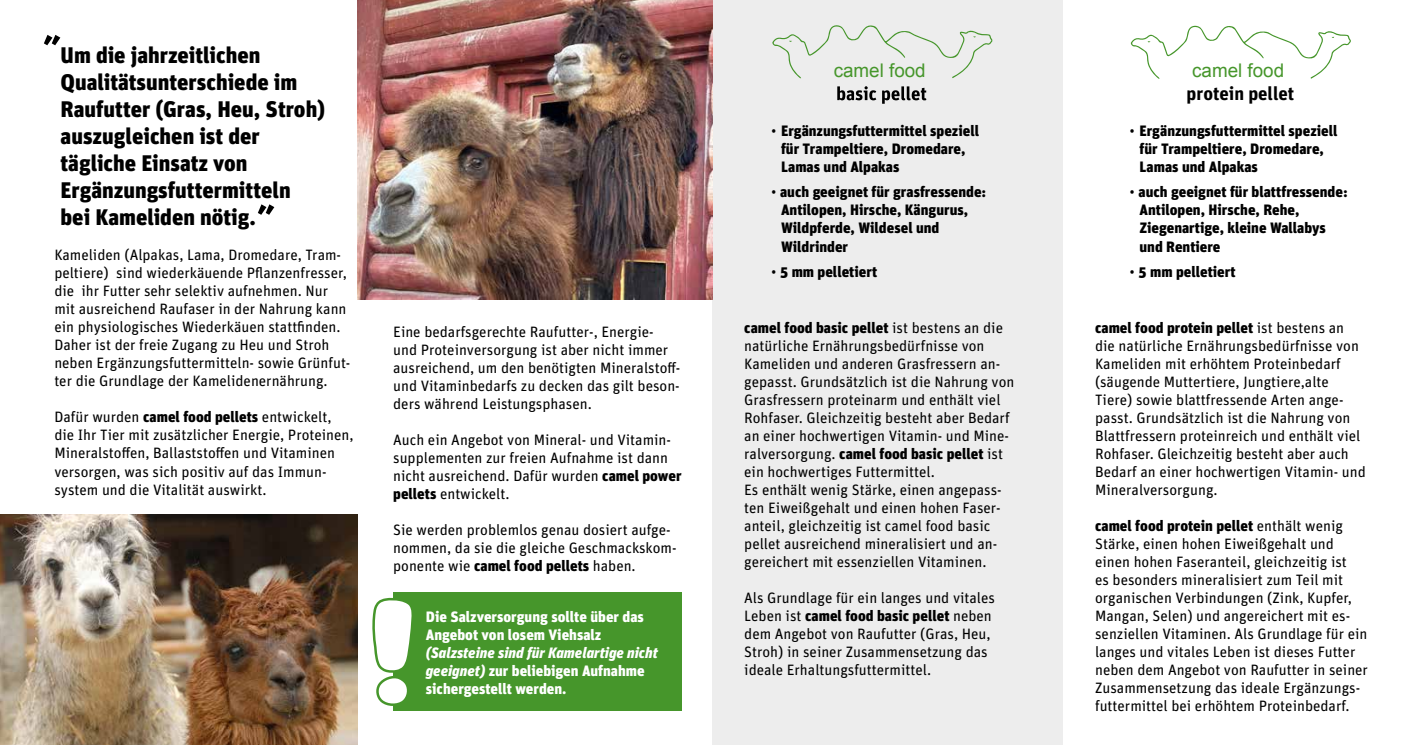
<style>
.page{position:relative;width:1407px;height:745px;background:#fff}
.page>*{position:absolute;margin:0;border:0;box-sizing:border-box;transform-origin:0 0}
.t1{font:900 22.5px/27px "Unit OT";color:#000}
.t2{font:18.88px "Arial";color:#46962b}
.t3{font:700 18.75px "Unit OT";color:#000}
.t4{font:15px/18px "Unit OT";color:#000}
.t5{font:900 15px/18px "Unit OT";color:#000}
.t6{font:italic 900 15px/18px "Unit OT";color:#fff}
.t7{font:900 15px/18px "Unit OT";color:#fff}
.s1{font-weight:900}
.s2{font-style:normal}
.s3{font-weight:400}
</style>
<div class="page">
<div style="left:712px;top:0;width:351px;height:744px;background:#ededed"></div>
<svg style="left:44px;top:35px;width:16px;height:10px"></svg>
<div style="left:393px;top:592px;width:289px;height:119px;background:#46962b"></div>
<svg style="left:837px;top:86px;width:89px;height:18px"></svg>
<svg style="left:772px;top:25px;width:221px;height:53px"></svg>
<svg style="left:1131px;top:25px;width:220px;height:54px"></svg>
<img style="left:358px;top:0;width:354px;height:299px">
<svg style="left:372px;top:597px;width:40px;height:109px"></svg>
<img style="left:0;top:514px;width:358px;height:230px">
<svg style="left:258px;top:204px;width:16px;height:11px"></svg>
<h1 class="t1" style="left:61px;top:42px;width:266px">Um die jahrzeitlichen<br>Qualitätsunterschiede im<br>Raufutter (Gras, Heu, Stroh) auszugleichen ist der tägliche Einsatz von<br>Ergänzungsfuttermitteln bei Kameliden nötig.</h1>
<p class="t4" style="left:54px;top:246px;width:297px">Kameliden (Alpakas, Lama, Dromedare, Tram&shy;peltiere) sind wiederkäuende Pflanzenfresser, die ihr Futter sehr selektiv aufnehmen. Nur mit ausreichend Raufaser in der Nahrung kann ein physiologisches Wiederkäuen stattfinden.<br>Daher ist der freie Zugang zu Heu und Stroh neben Ergänzungsfuttermitteln- sowie Grünfut&shy;ter die Grundlage der Kamelidenernährung.</p>
<p class="t4" style="left:54px;top:408px;width:301px">Dafür wurden <span class="s1">camel food pellets</span> entwickelt, die Ihr Tier mit zusätzlicher Energie, Proteinen, Mineralstoffen, Ballaststoffen und Vitaminen versorgen, was sich positiv auf das Immun&shy;system und die Vitalität auswirkt.</p>
<p class="t4" style="left:393px;top:322px;width:289px">Eine bedarfsgerechte Raufutter-, Energie&shy;und Proteinversorgung ist aber nicht immer ausreichend, um den benötigten Mineralstoff&shy;und Vitaminbedarfs zu decken das gilt beson&shy;ders während Leistungsphasen.</p>
<p class="t4" style="left:393px;top:430px;width:290px">Auch ein Angebot von Mineral- und Vitamin&shy;supplementen zur freien Aufnahme ist dann nicht ausreichend. Dafür wurden <span class="s1">camel power pellets</span> entwickelt.</p>
<p class="t4" style="left:393px;top:520px;width:285px">Sie werden problemlos genau dosiert aufge&shy;nommen, da sie die gleiche Geschmackskom&shy;ponente wie <span class="s1">camel food pellets</span> haben.</p>
<p class="t7" style="left:426px;top:607px;width:220px">Die Salzversorgung sollte über das<br>Angebot von losem Viehsalz</p>
<p class="t6" style="left:426px;top:643px;width:233px">(Salzsteine sind für Kamelartige nicht geeignet) <span class="s2">zur beliebigen Aufnahme sichergestellt werden.</span></p>
<p class="t2" style="left:834px;top:58px;width:94px">camel food</p>
<p class="t5" style="left:781px;top:122px;width:199px;text-indent:-10px"><span class="s3">•</span> Ergänzungsfuttermittel speziell für Trampeltiere, Dromedare,<br>Lamas und Alpakas</p>
<p class="t5" style="left:781px;top:183px;width:207px;text-indent:-10px"><span class="s3">•</span> auch geeignet für grasfressende:<br>Antilopen, Hirsche, Kängurus,<br>Wildpferde, Wildesel und<br>Wildrinder</p>
<p class="t5" style="left:771px;top:262px;width:108px"><span class="s3">•</span> 5 mm pelletiert</p>
<p class="t4" style="left:744px;top:318px;width:272px"><span class="s1">camel food basic pellet</span> ist bestens an die natürliche Ernährungsbedürfnisse von Kameliden und anderen Grasfressern an&shy;gepasst. Grundsätzlich ist die Nahrung von Grasfressern proteinarm und enthält viel Rohfaser. Gleichzeitig besteht aber Bedarf an einer hochwertigen Vitamin- und Mine&shy;ralversorgung. <span class="s1">camel food basic pellet</span> ist ein hochwertiges Futtermittel.<br>Es enthält wenig Stärke, einen angepass&shy;ten Eiweißgehalt und einen hohen Faser&shy;anteil, gleichzeitig ist camel food basic pellet ausreichend mineralisiert und an&shy;gereichert mit essenziellen Vitaminen.</p>
<p class="t4" style="left:744px;top:588px;width:252px">Als Grundlage für ein langes und vitales Leben ist <span class="s1">camel food basic pellet</span> neben dem Angebot von Raufutter (Gras, Heu, Stroh) in seiner Zusammensetzung das ideale Erhaltungsfuttermittel.</p>
<p class="t2" style="left:1192px;top:58px;width:94px">camel food</p>
<p class="t3" style="left:1186px;top:82px;width:109px">protein pellet</p>
<p class="t5" style="left:1139px;top:122px;width:199px;text-indent:-10px"><span class="s3">•</span> Ergänzungsfuttermittel speziell für Trampeltiere, Dromedare,<br>Lamas und Alpakas</p>
<p class="t5" style="left:1139px;top:183px;width:210px;text-indent:-10px"><span class="s3">•</span> auch geeignet für blattfressende:<br>Antilopen, Hirsche, Rehe,<br>Ziegenartige, kleine Wallabys und Rentiere</p>
<p class="t5" style="left:1129px;top:262px;width:108px"><span class="s3">•</span> 5 mm pelletiert</p>
<p class="t4" style="left:1095px;top:318px;width:272px"><span class="s1">camel food protein pellet</span> ist bestens an die natürliche Ernährungsbedürfnisse von Kameliden mit erhöhtem Proteinbedarf (säugende Muttertiere, Jungtiere,alte Tiere) sowie blattfressende Arten ange&shy;passt. Grundsätzlich ist die Nahrung von Blattfressern proteinreich und enthält viel Rohfaser. Gleichzeitig besteht aber auch Bedarf an einer hochwertigen Vitamin- und Mineralversorgung.</p>
<p class="t4" style="left:1095px;top:516px;width:274px"><span class="s1">camel food protein pellet</span> enthält wenig Stärke, einen hohen Eiweißgehalt und einen hohen Faseranteil, gleichzeitig ist<br>es besonders mineralisiert zum Teil mit organischen Verbindungen (Zink, Kupfer, Mangan, Selen) und angereichert mit es&shy;senziellen Vitaminen. Als Grundlage für ein langes und vitales Leben ist dieses Futter neben dem Angebot von Raufutter in seiner Zusammensetzung das ideale Ergänzungs&shy;futtermittel bei erhöhtem Proteinbedarf.</p>
</div>
